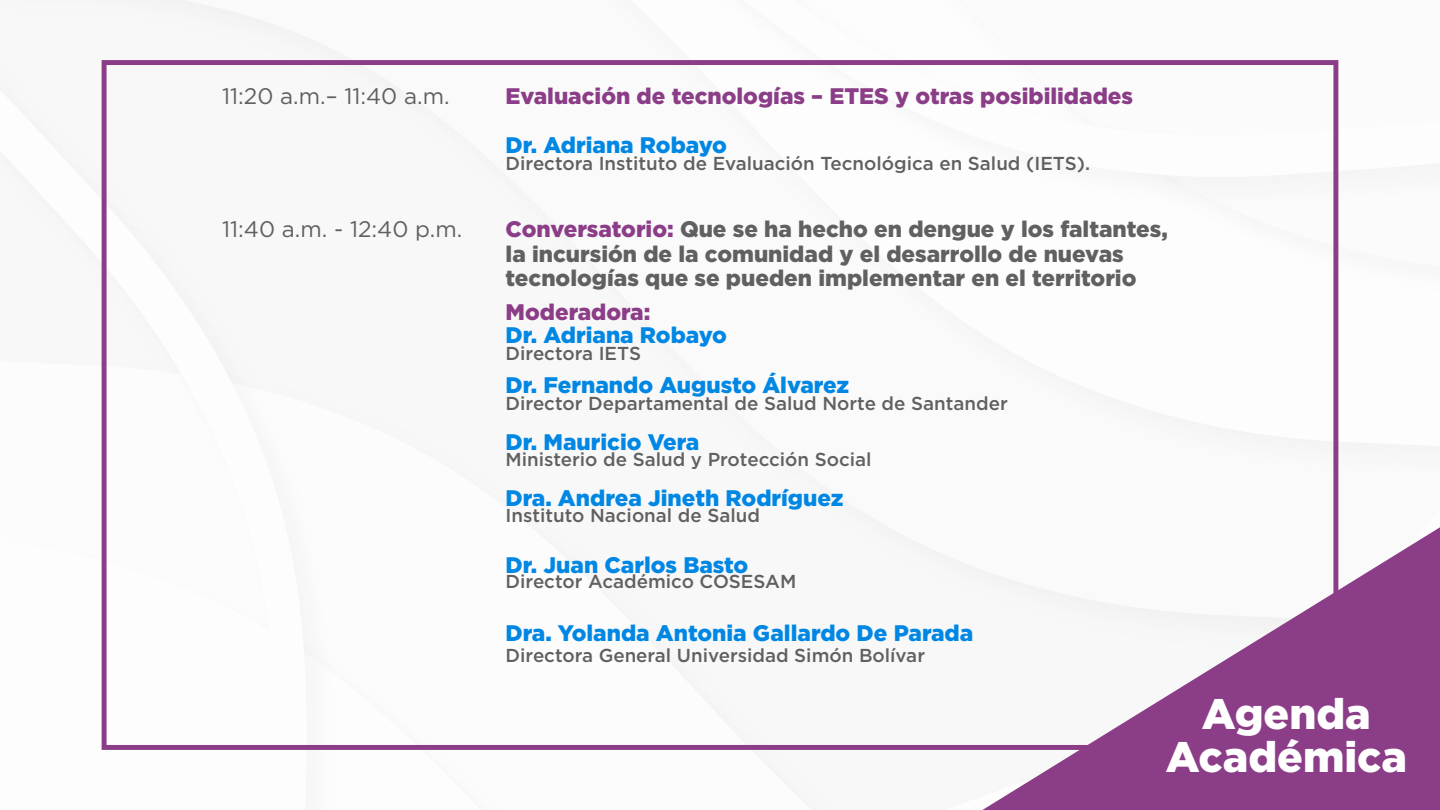
<style>
.page{position:relative;width:1440px;height:810px;background:#fff}
.page>*{position:absolute;margin:0;border:0;box-sizing:border-box;transform-origin:0 0}
.t1{font:900 42.6px/43.7px "Gotham";color:#fff;text-align:center}
.t2{font:900 22.5px "Gotham";color:#0087e4}
.t3{font:900 22.5px/24.4px "Gotham";color:#606060}
.t4{font:900 22.5px "Gotham";color:#8b3d87}
.t5{font:22.5px "Gotham";color:#606060}
.t6{font:500 18.75px "Gotham";color:#606060}
.s1{color:#8b3d87}
</style>
<div class="page">
<div style="left:102px;top:60px;width:1236px;height:690px;border:5px solid #8b3d87"></div>
<svg style="left:982px;top:527px;width:458px;height:283px;fill:#8b3d87"></svg>
<p class="t5" style="left:222px;top:82px;width:229px">11:20 a.m.– 11:40 a.m.</p>
<p class="t4" style="left:506px;top:80px;width:629px">Evaluación de tecnologías – ETES y otras posibilidades</p>
<p class="t2" style="left:506px;top:130px;width:223px">Dr. Adriana Robayo</p>
<p class="t6" style="left:506px;top:151px;width:586px">Directora Instituto de Evaluación Tecnológica en Salud (IETS).</p>
<p class="t5" style="left:222px;top:215px;width:242px">11:40 a.m. - 12:40 p.m.</p>
<p class="t3" style="left:506px;top:217px;width:664px"><span class="s1">Conversatorio:</span> Que se ha hecho en dengue y los faltantes, la incursión de la comunidad y el desarrollo de nuevas tecnologías que se pueden implementar en el territorio</p>
<p class="t4" style="left:506px;top:296px;width:146px">Moderadora:</p>
<p class="t2" style="left:506px;top:320px;width:223px">Dr. Adriana Robayo</p>
<p class="t6" style="left:506px;top:341px;width:137px">Directora IETS</p>
<p class="t2" style="left:506px;top:370px;width:345px">Dr. Fernando Augusto Álvarez</p>
<p class="t6" style="left:506px;top:391px;width:504px">Director Departamental de Salud Norte de Santander</p>
<p class="t2" style="left:506px;top:426px;width:195px">Dr. Mauricio Vera</p>
<p class="t6" style="left:506px;top:447px;width:367px">Ministerio de Salud y Protección Social</p>
<p class="t2" style="left:506px;top:482px;width:339px">Dra. Andrea Jineth Rodríguez</p>
<p class="t6" style="left:506px;top:503px;width:256px">Instituto Nacional de Salud</p>
<p class="t2" style="left:506px;top:549px;width:244px">Dr. Juan Carlos Basto</p>
<p class="t6" style="left:506px;top:569px;width:292px">Director Académico COSESAM</p>
<p class="t2" style="left:506px;top:617px;width:469px">Dra. Yolanda Antonia Gallardo De Parada</p>
<p class="t6" style="left:506px;top:643px;width:421px">Directora General Universidad Simón Bolívar</p>
<h1 class="t1" style="left:1166px;top:691px;width:243px">Agenda<br>Académica</h1>
</div>
